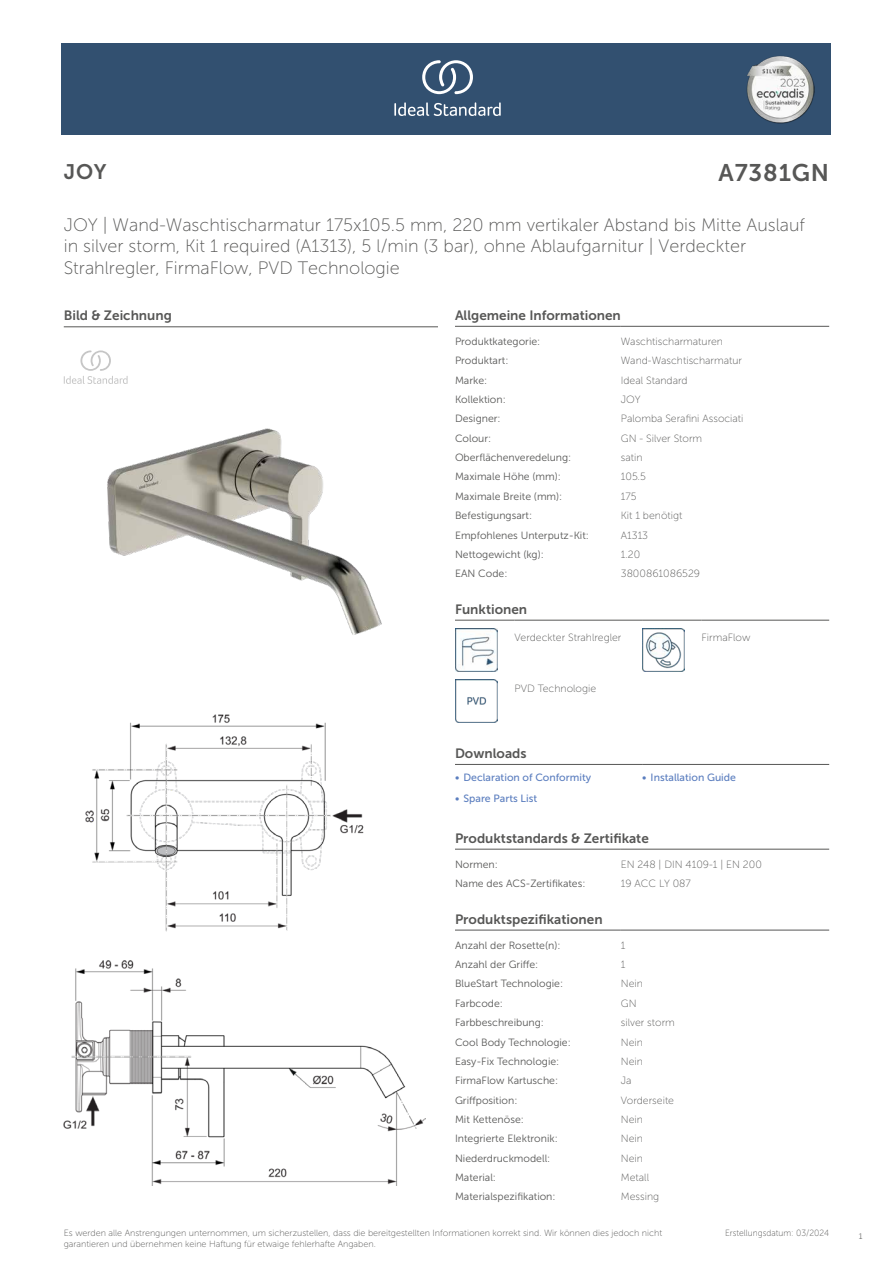
<style>
.page{position:relative;width:893px;height:1263px;background:#fff}
.page>*{position:absolute;margin:0;border:0;box-sizing:border-box;transform-origin:0 0}
.t1{font:24px "Museo Sans 700";letter-spacing:.035em;color:#575756}
.t2{font:21px "Museo Sans 700";color:#575756}
.t3{font:18px/21.6px "Museo Sans 100";color:#575756}
.t4{font:13.5px "Museo Sans 700";color:#575756}
.t5{font:10.5px "Museo Sans 300";color:#575756}
.t6{font:10.5px "Museo Sans 100";color:#575756}
.t7{font:10.5px "Museo Sans 500";color:#5b7ebf}
.t8{font:9px/10.8px "Museo Sans 100";color:#575756}
.t9{font:9px "Museo Sans 100";color:#575756;scale:.95 1}
.t10{font:300 9px "Calibri";color:#575756;scale:.95 1}
</style>
<div class="page">
<div style="left:62px;top:43px;width:769px;height:91px;background:#325070"></div>
<hr style="left:455px;top:326px;width:166px;height:1px;background:#575756">
<hr style="left:621px;top:326px;width:208px;height:1px;background:#575756">
<hr style="left:455px;top:620px;width:59px;height:1px;background:#575756">
<hr style="left:514px;top:620px;width:128px;height:1px;background:#575756">
<hr style="left:642px;top:620px;width:60px;height:1px;background:#575756">
<hr style="left:702px;top:620px;width:127px;height:1px;background:#575756">
<img style="left:455px;top:629px;width:42px;height:42px">
<img style="left:642px;top:629px;width:43px;height:42px">
<img style="left:455px;top:680px;width:42px;height:42px">
<hr style="left:455px;top:764px;width:187px;height:1px;background:#575756">
<hr style="left:642px;top:764px;width:187px;height:1px;background:#575756">
<hr style="left:455px;top:849px;width:166px;height:1px;background:#575756">
<hr style="left:621px;top:849px;width:208px;height:1px;background:#575756">
<hr style="left:455px;top:930px;width:166px;height:1px;background:#575756">
<hr style="left:621px;top:930px;width:208px;height:1px;background:#575756">
<img style="left:64px;top:714px;width:361px;height:472px">
<hr style="left:64px;top:327px;width:374px;height:1px;background:#575756">
<svg style="left:64px;top:350px;width:64px;height:34px"></svg>
<img style="left:107px;top:428px;width:275px;height:207px">
<svg style="left:394px;top:102px;width:107px;height:14px"></svg>
<svg style="left:422px;top:60px;width:51px;height:34px"></svg>
<img style="left:746px;top:56px;width:68px;height:67px">
<h2 class="t2" style="left:64px;top:160px;width:44px">JOY</h2>
<h1 class="t1" style="left:719px;top:160px;width:112px">A7381GN</h1>
<h3 class="t3" style="left:64px;top:214px;width:743px">JOY | Wand-Waschtischarmatur 175x105.5 mm, 220 mm vertikaler Abstand bis Mitte Auslauf in silver storm, Kit 1 required (A1313), 5 l/min (3 bar), ohne Ablaufgarnitur | Verdeckter<br>Strahlregler, FirmaFlow, PVD Technologie</h3>
<p class="t4" style="left:64px;top:308px;width:110px">Bild &amp; Zeichnung</p>
<p class="t4" style="left:455px;top:308px;width:167px">Allgemeine Informationen</p>
<p class="t5" style="left:455px;top:336px;width:87px">Produktkategorie:</p>
<p class="t6" style="left:621px;top:336px;width:104px">Waschtischarmaturen</p>
<p class="t5" style="left:455px;top:355px;width:55px">Produktart:</p>
<p class="t6" style="left:621px;top:355px;width:123px">Wand-Waschtischarmatur</p>
<p class="t5" style="left:455px;top:374px;width:34px">Marke:</p>
<p class="t6" style="left:621px;top:374px;width:68px">Ideal Standard</p>
<p class="t5" style="left:455px;top:394px;width:52px">Kollektion:</p>
<p class="t6" style="left:621px;top:394px;width:21px">JOY</p>
<p class="t5" style="left:455px;top:413px;width:47px">Designer:</p>
<p class="t6" style="left:621px;top:413px;width:124px">Palomba Serafini Associati</p>
<p class="t5" style="left:455px;top:432px;width:38px">Colour:</p>
<p class="t6" style="left:621px;top:433px;width:83px">GN - Silver Storm</p>
<p class="t5" style="left:455px;top:452px;width:118px">Oberflächenveredelung:</p>
<p class="t6" style="left:621px;top:452px;width:23px">satin</p>
<p class="t5" style="left:455px;top:471px;width:107px">Maximale Höhe (mm):</p>
<p class="t6" style="left:621px;top:471px;width:27px">105.5</p>
<p class="t5" style="left:455px;top:491px;width:109px">Maximale Breite (mm):</p>
<p class="t6" style="left:621px;top:491px;width:17px">175</p>
<p class="t5" style="left:455px;top:510px;width:79px">Befestigungsart:</p>
<p class="t6" style="left:621px;top:510px;width:63px">Kit 1 benötigt</p>
<p class="t5" style="left:455px;top:529px;width:135px">Empfohlenes Unterputz-Kit:</p>
<p class="t6" style="left:621px;top:529px;width:29px">A1313</p>
<p class="t5" style="left:455px;top:549px;width:90px">Nettogewicht (kg):</p>
<p class="t6" style="left:621px;top:549px;width:21px">1.20</p>
<p class="t5" style="left:455px;top:568px;width:54px">EAN Code:</p>
<p class="t6" style="left:621px;top:568px;width:81px">3800861086529</p>
<p class="t4" style="left:455px;top:602px;width:74px">Funktionen</p>
<p class="t6" style="left:514px;top:632px;width:108px">Verdeckter Strahlregler</p>
<p class="t6" style="left:702px;top:632px;width:50px">FirmaFlow</p>
<p class="t6" style="left:514px;top:683px;width:83px">PVD Technologie</p>
<p class="t4" style="left:455px;top:746px;width:73px">Downloads</p>
<p class="t7" style="left:455px;top:772px;width:138px">• Declaration of Conformity</p>
<p class="t7" style="left:642px;top:772px;width:95px">• Installation Guide</p>
<p class="t7" style="left:455px;top:793px;width:84px">• Spare Parts List</p>
<p class="t4" style="left:455px;top:831px;width:195px">Produktstandards &amp; Zertifikate</p>
<p class="t5" style="left:455px;top:858px;width:44px">Normen:</p>
<p class="t6" style="left:621px;top:859px;width:143px">EN 248 | DIN 4109-1 | EN 200</p>
<p class="t5" style="left:455px;top:878px;width:132px">Name des ACS-Zertifikates:</p>
<p class="t6" style="left:621px;top:878px;width:72px">19 ACC LY 087</p>
<p class="t4" style="left:455px;top:911px;width:149px">Produktspezifikationen</p>
<p class="t5" style="left:455px;top:939px;width:107px">Anzahl der Rosette(n):</p>
<p class="t6" style="left:621px;top:939px;width:6px">1</p>
<p class="t5" style="left:455px;top:959px;width:85px">Anzahl der Griffe:</p>
<p class="t6" style="left:621px;top:959px;width:6px">1</p>
<p class="t5" style="left:455px;top:978px;width:110px">BlueStart Technologie:</p>
<p class="t6" style="left:621px;top:978px;width:24px">Nein</p>
<p class="t5" style="left:455px;top:997px;width:49px">Farbcode:</p>
<p class="t6" style="left:621px;top:998px;width:17px">GN</p>
<p class="t5" style="left:455px;top:1017px;width:90px">Farbbeschreibung:</p>
<p class="t6" style="left:621px;top:1017px;width:56px">silver storm</p>
<p class="t5" style="left:455px;top:1036px;width:117px">Cool Body Technologie:</p>
<p class="t6" style="left:621px;top:1036px;width:24px">Nein</p>
<p class="t5" style="left:455px;top:1056px;width:106px">Easy-Fix Technologie:</p>
<p class="t6" style="left:621px;top:1056px;width:24px">Nein</p>
<p class="t5" style="left:455px;top:1075px;width:105px">FirmaFlow Kartusche:</p>
<p class="t6" style="left:621px;top:1075px;width:12px">Ja</p>
<p class="t5" style="left:455px;top:1094px;width:64px">Griffposition:</p>
<p class="t6" style="left:621px;top:1094px;width:55px">Vorderseite</p>
<p class="t5" style="left:455px;top:1114px;width:70px">Mit Kettenöse:</p>
<p class="t6" style="left:621px;top:1114px;width:24px">Nein</p>
<p class="t5" style="left:455px;top:1133px;width:104px">Integrierte Elektronik:</p>
<p class="t6" style="left:621px;top:1133px;width:24px">Nein</p>
<p class="t5" style="left:455px;top:1152px;width:97px">Niederdruckmodell:</p>
<p class="t6" style="left:621px;top:1152px;width:24px">Nein</p>
<p class="t5" style="left:455px;top:1172px;width:43px">Material:</p>
<p class="t6" style="left:621px;top:1172px;width:30px">Metall</p>
<p class="t5" style="left:455px;top:1191px;width:102px">Materialspezifikation:</p>
<p class="t6" style="left:621px;top:1191px;width:40px">Messing</p>
<p class="t8" style="left:64px;top:1227px;width:600px">Es werden alle Anstrengungen unternommen, um sicherzustellen, dass die bereitgestellten Informationen korrekt sind. Wir können dies jedoch nicht garantieren und übernehmen keine Haftung für etwaige fehlerhafte Angaben.</p>
<p class="t9" style="left:725px;top:1228px;width:111px">Erstellungsdatum: 03/2024</p>
<p class="t10" style="left:858px;top:1230px;width:6px">1</p>
</div>
